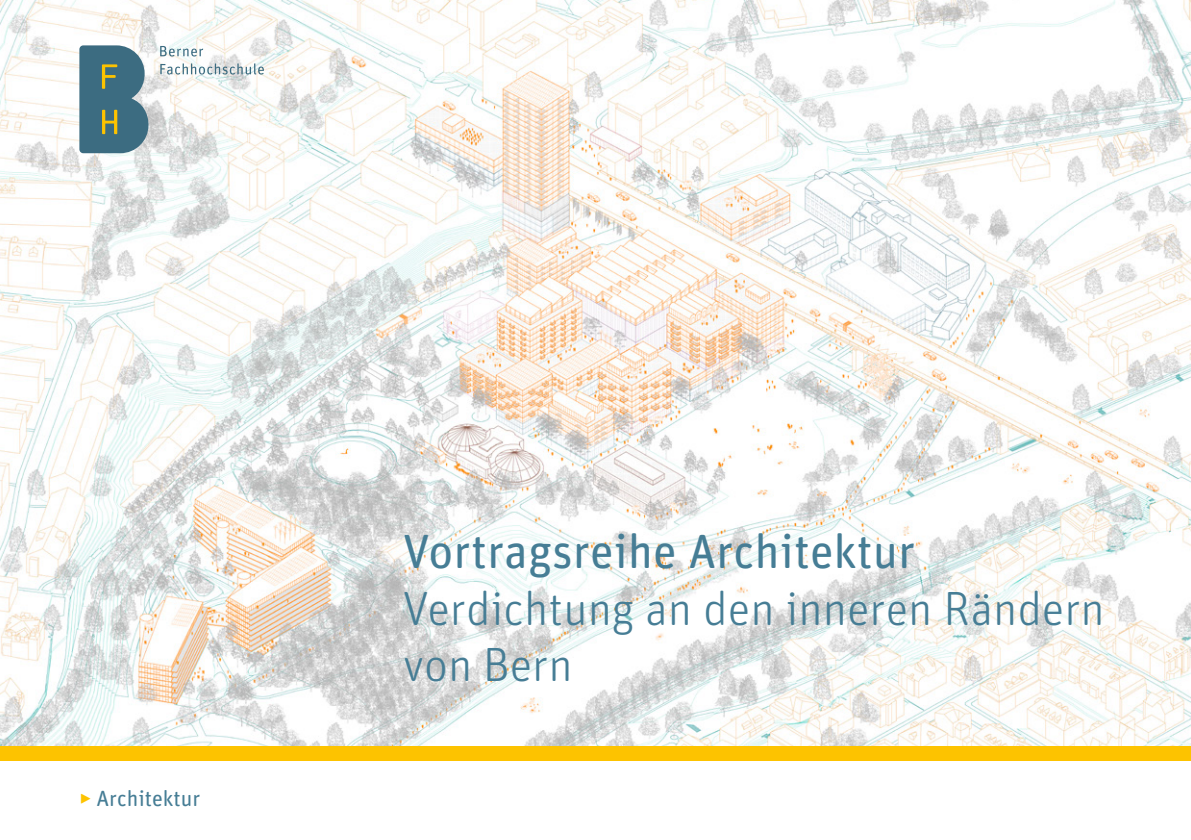
<style>
.page{position:relative;width:1191px;height:840px;background:#fff}
.page>*{position:absolute;margin:0;border:0;box-sizing:border-box;transform-origin:0 0}
.t1{font:300 48px/56.6px "Unit Rounded Pro";color:#467d95}
.t2{font:48px "Unit Rounded Pro";color:#467d95}
.t3{font:22px "Unit Rounded Pro";color:#467d95}
.s1{color:#fdc300}
</style>
<div class="page">
<img style="left:0;top:0;width:1191px;height:746px">
<div style="left:0;top:746px;width:1191px;height:14px;background:#fdc300"></div>
<svg style="left:79px;top:45px;width:69px;height:108px;background:#567d86"></svg>
<svg style="left:160px;top:46px;width:43px;height:10px"></svg>
<svg style="left:160px;top:63px;width:104px;height:11px"></svg>
<p class="t3" style="left:79px;top:782px;width:123px"><span class="s1">‣</span> Architektur</p>
<p class="t2" style="left:403px;top:518px;width:514px">Vortragsreihe Architektur</p>
<p class="t1" style="left:403px;top:578px;width:703px">Verdichtung an den inneren Rändern von Bern</p>
</div>
